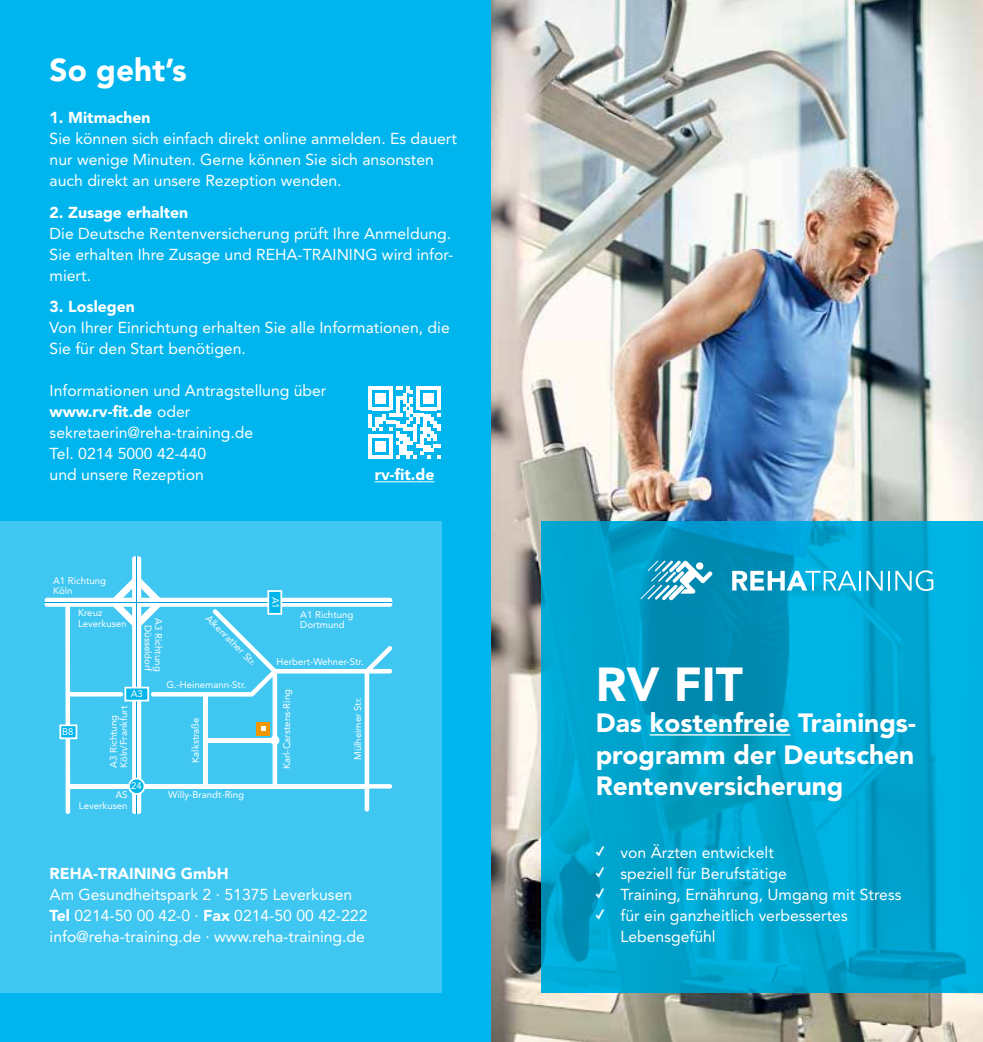
<style>
.page{position:relative;width:983px;height:1042px;background:#fff}
.page>*{position:absolute;margin:0;border:0;box-sizing:border-box;transform-origin:0 0}
.t1{font:900 47.25px "Avenir LT Std";color:#fff}
.t2{font:900 31.5px "Avenir LT Std";color:#fff}
.t3{font:900 26.25px/31.5px "Avenir LT Std";color:#fff;text-align:justify}
.t4{font:15.75px/21px "Avenir LT Std";color:#fff}
.t5{font:900 15.75px "Avenir LT Std";color:#fff}
.t6{font:9.62px/10.5px "Avenir LT Std";color:#fff}
.s1{font-weight:900}
.s2{font-family:"Proxima Nova";font-weight:900}
</style>
<div class="page">
<div style="left:0;top:0;width:491px;height:1042px;background:#00b5ed"></div>
<img style="left:491px;top:0;width:491px;height:1042px">
<svg style="left:541px;top:521px;width:441px;height:471px;background:#00a3ce"></svg>
<svg style="left:640px;top:561px;width:72px;height:39px"></svg>
<svg style="left:732px;top:571px;width:128px;height:19px"></svg>
<svg style="left:866px;top:571px;width:23px;height:19px"></svg>
<svg style="left:895px;top:570px;width:38px;height:21px"></svg>
<hr style="left:649px;top:734px;width:141px;height:1px;background:#fff">
<div style="left:0;top:521px;width:441px;height:471px;background:#3fc7f1"></div>
<div style="left:65px;top:600px;width:5px;height:214px;background:#fff;border-radius:2px"></div>
<hr style="left:66px;top:692px;width:57px;height:4px;background:#fff;border-radius:2px">
<hr style="left:68px;top:784px;width:299px;height:4px;background:#fff">
<div style="left:272px;top:669px;width:5px;height:119px;background:#fff;border-radius:2px"></div>
<svg style="left:364px;top:646px;width:28px;height:165px"></svg>
<hr style="left:206px;top:738px;width:69px;height:4px;background:#fff">
<div style="left:203px;top:694px;width:5px;height:92px;background:#fff"></div>
<div style="left:256px;top:722px;width:14px;height:14px;background:#f39500"></div>
<svg style="left:261px;top:726px;width:4px;height:5px"></svg>
<div style="left:270px;top:736px;width:9px;height:9px;background:#fff;border-radius:50%"></div>
<svg style="left:111px;top:577px;width:165px;height:119px"></svg>
<div style="left:132px;top:556px;width:9px;height:258px;background:#fff;border-radius:2px"></div>
<div style="left:45px;top:598px;width:347px;height:9px;background:#fff;border-radius:2px"></div>
<hr style="left:136px;top:556px;width:1px;height:258px;background:#009edf">
<hr style="left:45px;top:602px;width:347px;height:1px;background:#009edf">
<hr style="left:272px;top:669px;width:120px;height:4px;background:#fff;border-radius:2px">
<hr style="left:274px;top:784px;width:118px;height:4px;background:#fff;border-radius:2px">
<div style="left:129px;top:778px;width:15px;height:16px;background:#00b5e9;border-radius:50%"></div>
<div style="left:128px;top:777px;width:17px;height:18px;border:2px solid #fff;border-radius:50%"></div>
<div style="left:125px;top:687px;width:23px;height:13px;background:#00b5e9"></div>
<div style="left:124px;top:687px;width:25px;height:14px;border:2px solid #fff"></div>
<div style="left:60px;top:725px;width:16px;height:13px;background:#00b5e9"></div>
<div style="left:59px;top:724px;width:18px;height:15px;border:2px solid #fff"></div>
<div style="left:268px;top:591px;width:13px;height:23px;background:#00b5e9"></div>
<div style="left:267px;top:590px;width:15px;height:25px;border:2px solid #fff"></div>
<hr style="left:374px;top:481px;width:60px;height:1px;background:#fff">
<svg style="left:368px;top:386px;width:72px;height:72px"></svg>
<h2 class="t2" style="left:50px;top:51px;width:139px">So geht’s</h2>
<p class="t5" style="left:50px;top:108px;width:102px">1. Mitmachen</p>
<p class="t4" style="left:50px;top:128px;width:409px">Sie können sich einfach direkt online anmelden. Es dauert nur wenige Minuten. Gerne können Sie sich ansonsten auch direkt an unsere Rezeption wenden.</p>
<p class="t5" style="left:50px;top:203px;width:140px">2. Zusage erhalten</p>
<p class="t4" style="left:50px;top:223px;width:405px">Die Deutsche Rentenversicherung prüft Ihre Anmeldung.<br>Sie erhalten Ihre Zusage und REHA-TRAINING wird infor&shy;miert.</p>
<p class="t5" style="left:50px;top:297px;width:87px">3. Loslegen</p>
<p class="t4" style="left:50px;top:317px;width:401px">Von Ihrer Einrichtung erhalten Sie alle Informationen, die<br>Sie für den Start benötigen.</p>
<p class="t4" style="left:50px;top:380px;width:278px">Informationen und Antragstellung über <span class="s1">www.rv-fit.de</span> oder sekretaerin@reha-training.de<br>Tel. 0214 5000 42-440<br>und unsere Rezeption</p>
<p class="t5" style="left:374px;top:465px;width:61px">rv-fit.de</p>
<p class="t6" style="left:53px;top:575px;width:54px">A1 Richtung<br>Köln</p>
<p class="t6" style="left:78px;top:607px;width:50px">Kreuz<br>Leverkusen</p>
<p class="t6" style="left:164px;top:618px;width:55px;text-align:right;rotate:90deg">A3 Richtung<br>Düsseldorf</p>
<p class="t6" style="left:211px;top:613px;width:69px;rotate:45deg">Alkenrather Str.</p>
<p class="t6" style="left:62px;top:726px;width:13px">B8</p>
<p class="t6" style="left:131px;top:688px;width:14px">A3</p>
<p class="t6" style="left:166px;top:679px;width:81px">G.-Heinemann-Str.</p>
<p class="t6" style="left:108px;top:768px;width:64px;rotate:-90deg">A3 Richtung<br>Köln/Frankfurt</p>
<p class="t6" style="left:190px;top:762px;width:47px;rotate:-90deg">Kalkstraße</p>
<p class="t6" style="left:131px;top:780px;width:12px">24</p>
<p class="t6" style="left:115px;top:790px;width:14px">AS</p>
<p class="t6" style="left:168px;top:790px;width:77px">Willy-Brandt-Ring</p>
<p class="t6" style="left:79px;top:800px;width:50px">Leverkusen</p>
<p class="t6" style="left:280px;top:596px;width:14px;rotate:90deg">A1</p>
<p class="t6" style="left:300px;top:609px;width:54px">A1 Richtung<br>Dortmund</p>
<p class="t6" style="left:276px;top:657px;width:89px">Herbert-Wehner-Str.</p>
<p class="t6" style="left:282px;top:769px;width:82px;rotate:-90deg">Karl-Carstens-Ring</p>
<p class="t6" style="left:352px;top:760px;width:64px;rotate:-90deg">Mülheimer Str.</p>
<p class="t5" style="left:50px;top:864px;width:181px">REHA-TRAINING GmbH</p>
<p class="t4" style="left:50px;top:884px;width:319px">Am Gesundheitspark 2 · 51375 Leverkusen<br><span class="s1">Tel</span> 0214-50 00 42-0 · <span class="s1">Fax</span> 0214-50 00 42-222 info@reha-training.de · www.reha-training.de</p>
<h1 class="t1" style="left:595px;top:656px;width:148px">RV FIT</h1>
<h3 class="t3" style="left:595px;top:707px;width:320px">Das kostenfreie Trainings‑ programm der Deutschen Rentenversicherung</h3>
<p class="t4" style="left:595px;top:842px;width:180px"><span class="s2">✓</span> von Ärzten entwickelt</p>
<p class="t4" style="left:595px;top:863px;width:193px"><span class="s2">✓</span> speziell für Berufstätige</p>
<p class="t4" style="left:595px;top:884px;width:307px"><span class="s2">✓</span> Training, Ernährung, Umgang mit Stress</p>
<p class="t4" style="left:620px;top:905px;width:228px;text-indent:-25px"><span class="s2">✓</span> für ein ganzheitlich verbessertes<br>Lebensgefühl</p>
</div>
